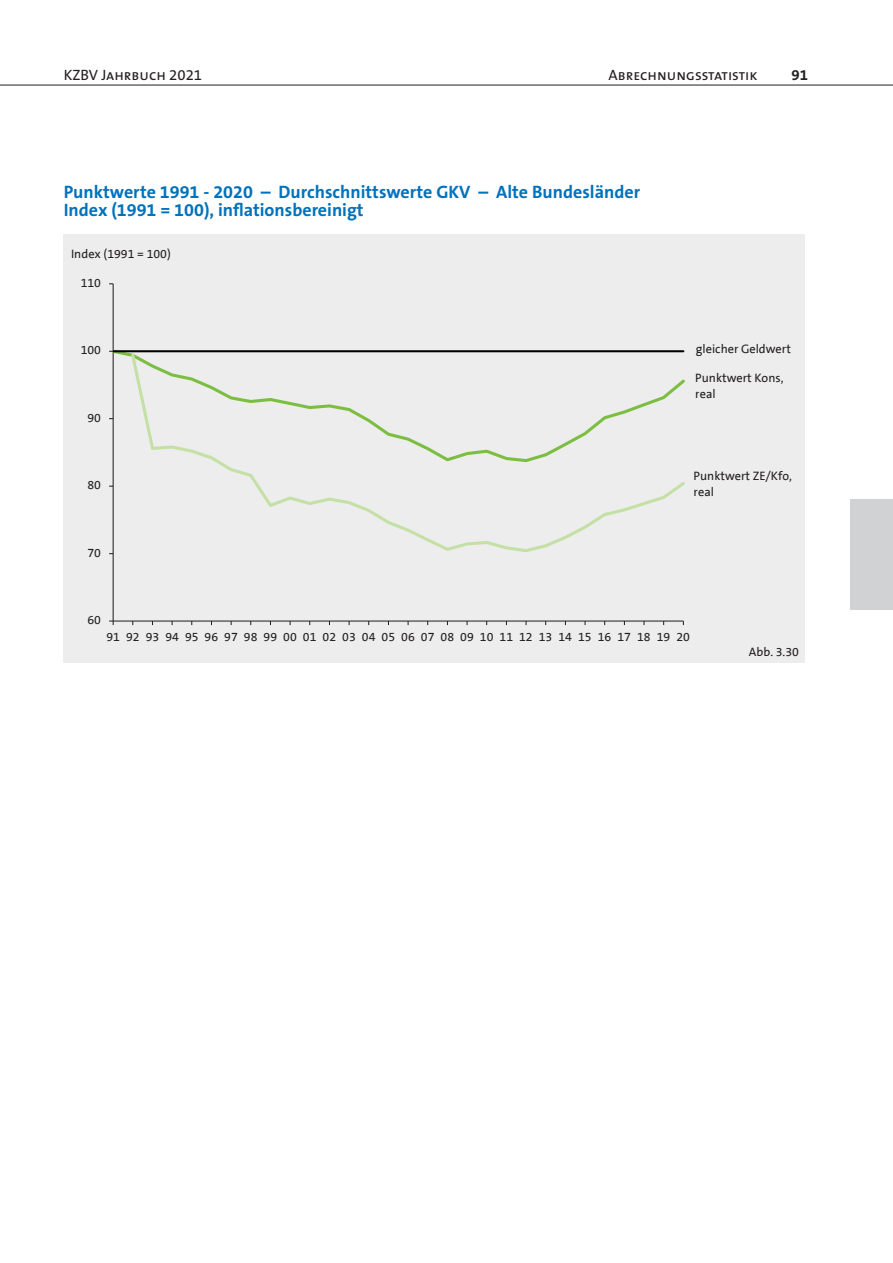
<style>
.page{position:relative;width:893px;height:1263px;background:#fff}
.page>*{position:absolute;margin:0;border:0;box-sizing:border-box;transform-origin:0 0}
.t1{font:700 18px/18px "The Sans B Plus W7";color:#0072bc}
.t2{font:15px "The Sans Caps";color:#231f20}
.t3{font:700 15px "The Sans B Plus W7";color:#231f20}
.t4{font:12.3px/16px "The Sans B5";color:#231f20}
.s1{font-family:"The Sans B Plus W5 Plain"}
</style>
<div class="page">
<hr style="left:0;top:85px;width:893px;height:1px;background:#231f20">
<div style="left:64px;top:234px;width:741px;height:428px;background:#ededee"></div>
<hr style="left:113px;top:284px;width:1px;height:337px;background:#231f20">
<hr style="left:113px;top:620px;width:570px;height:1px;background:#231f20">
<svg style="left:109px;top:620px;width:5px;height:5px"></svg>
<svg style="left:129px;top:352px;width:555px;height:201px"></svg>
<hr style="left:113px;top:350px;width:570px;height:2px;background:#000001">
<div style="left:850px;top:499px;width:43px;height:110px;background:#d1d2d4"></div>
<p class="t2" style="left:64px;top:62px;width:140px">KZBV Jahrbuch <span class="s1">2021</span></p>
<p class="t3" style="left:791px;top:65px;width:18px">91</p>
<p class="t2" style="left:608px;top:62px;width:150px">Abrechnungsstatistik</p>
<h1 class="t1" style="left:64px;top:183px;width:578px">Punktwerte 1991 - 2020 – Durchschnittswerte GKV – Alte Bundesländer<br>Index (1991 = 100), inflationsbereinigt</h1>
<p class="t4" style="left:71px;top:246px;width:101px">Index (1991 = 100)</p>
<p class="t4" style="left:81px;top:275px;width:22px">110</p>
<p class="t4" style="left:81px;top:342px;width:22px">100</p>
<p class="t4" style="left:88px;top:410px;width:15px">90</p>
<p class="t4" style="left:88px;top:477px;width:15px">80</p>
<p class="t4" style="left:88px;top:545px;width:15px">70</p>
<p class="t4" style="left:88px;top:612px;width:15px">60</p>
<p class="t4" style="left:696px;top:341px;width:97px">gleicher Geldwert</p>
<p class="t4" style="left:695px;top:370px;width:90px">Punktwert Kons, real</p>
<p class="t4" style="left:694px;top:468px;width:100px">Punktwert ZE/Kfo, real</p>
<p class="t4" style="left:106px;top:629px;width:585px">91 92 93 94 95 96 97 98 99 00 01 02 03 04 05 06 07 08 09 10 11 12 13 14 15 16 17 18 19 20</p>
<p class="t4" style="left:749px;top:643px;width:52px">Abb. 3.30</p>
</div>
